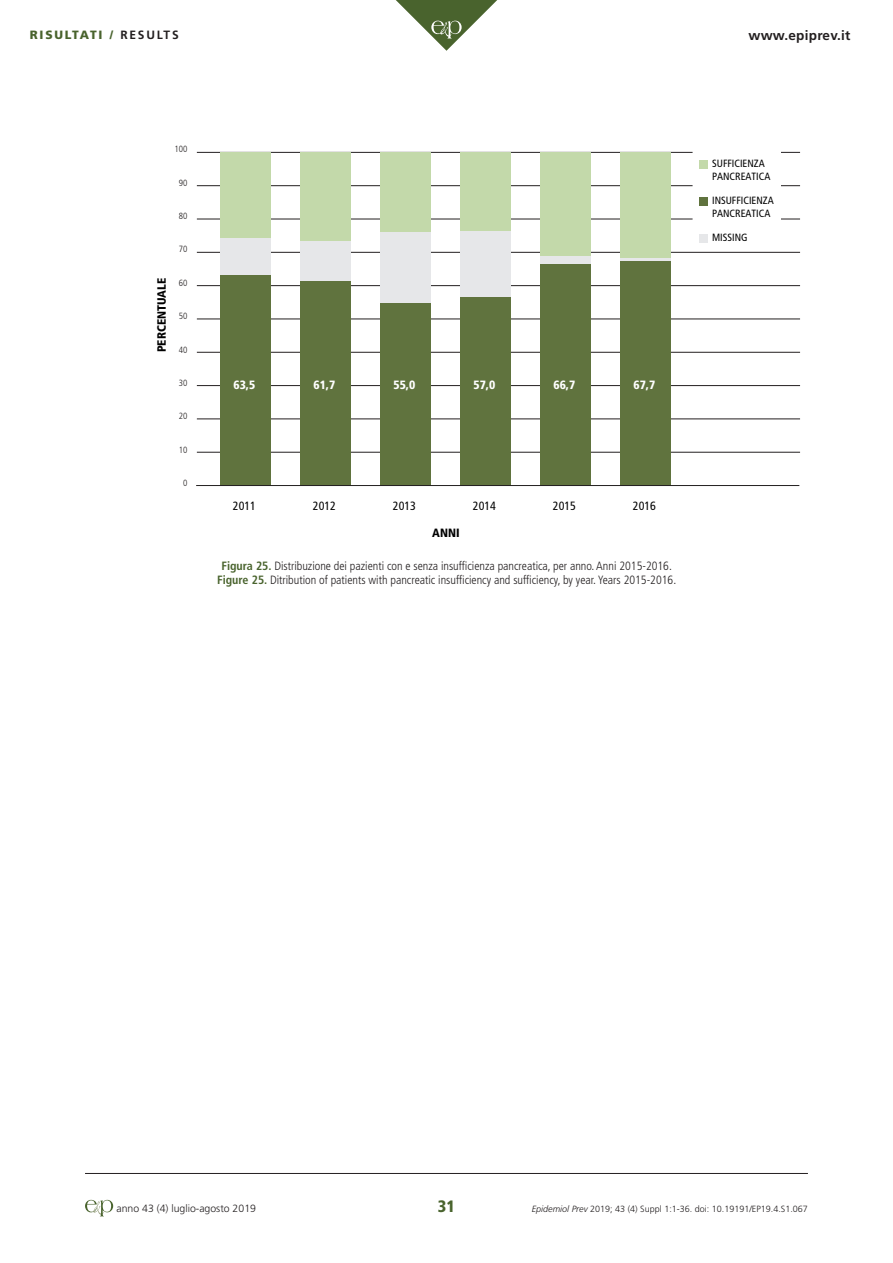
<style>
.page{position:relative;width:893px;height:1263px;background:#fff}
.page>*{position:absolute;margin:0;border:0;box-sizing:border-box;transform-origin:0 0}
.t1{font:900 condensed 16.5px "Frutiger";color:#49632d}
.t2{font:700 13.5px "Frutiger";letter-spacing:.02em;color:#231f20}
.t3{font:300 condensed 12px/13.5px "Frutiger";color:#231f20;text-align:center}
.t4{font:900 condensed 12px "Frutiger";color:#fff}
.t5{font:condensed 12px "Frutiger";color:#000}
.t6{font:900 12px "Frutiger";letter-spacing:.15em;color:#49632d}
.t7{font:900 condensed 12px "Frutiger";color:#000}
.t8{font:condensed 10.5px/12.6px "Frutiger";color:#000}
.t9{font:300 10.5px "Frutiger";color:#231f20}
.t10{font:300 9px "Frutiger";color:#231f20}
.t11{font:300 condensed 9px "Frutiger";color:#231f20}
.s1{font-weight:700;color:#231f20}
.s2{font-weight:700;color:#49632d}
.s3{font-style:italic}
</style>
<div class="page">
<svg style="left:396px;top:0;width:101px;height:51px"></svg>
<hr style="left:85px;top:1173px;width:723px;height:1px;background:#231f20">
<svg style="left:85px;top:1200px;width:28px;height:16px"></svg>
<hr style="left:197px;top:152px;width:496px;height:1px;background:#231f20">
<hr style="left:197px;top:185px;width:496px;height:1px;background:#231f20">
<hr style="left:197px;top:219px;width:496px;height:1px;background:#231f20">
<svg style="left:781px;top:152px;width:19px;height:1px"></svg>
<svg style="left:781px;top:185px;width:19px;height:1px"></svg>
<svg style="left:781px;top:219px;width:19px;height:1px"></svg>
<hr style="left:197px;top:252px;width:603px;height:1px;background:#231f20">
<hr style="left:197px;top:285px;width:603px;height:1px;background:#231f20">
<hr style="left:197px;top:319px;width:603px;height:1px;background:#231f20">
<hr style="left:197px;top:352px;width:603px;height:1px;background:#231f20">
<hr style="left:197px;top:385px;width:603px;height:1px;background:#231f20">
<hr style="left:197px;top:419px;width:603px;height:1px;background:#231f20">
<hr style="left:197px;top:452px;width:603px;height:1px;background:#231f20">
<div style="left:220px;top:274px;width:51px;height:212px;background:#60733e"></div>
<div style="left:220px;top:238px;width:51px;height:36px;background:#e6e7e9"></div>
<div style="left:220px;top:152px;width:51px;height:86px;background:#c3d9aa"></div>
<div style="left:300px;top:280px;width:51px;height:206px;background:#60733e"></div>
<div style="left:300px;top:241px;width:51px;height:39px;background:#e6e7e9"></div>
<div style="left:300px;top:152px;width:51px;height:89px;background:#c3d9aa"></div>
<div style="left:380px;top:303px;width:51px;height:183px;background:#60733e"></div>
<div style="left:380px;top:232px;width:51px;height:71px;background:#e6e7e9"></div>
<div style="left:380px;top:152px;width:51px;height:80px;background:#c3d9aa"></div>
<div style="left:460px;top:297px;width:51px;height:189px;background:#60733e"></div>
<div style="left:460px;top:230px;width:51px;height:67px;background:#e6e7e9"></div>
<div style="left:460px;top:152px;width:51px;height:78px;background:#c3d9aa"></div>
<div style="left:540px;top:264px;width:51px;height:222px;background:#60733e"></div>
<div style="left:540px;top:256px;width:51px;height:8px;background:#e6e7e9"></div>
<div style="left:540px;top:152px;width:51px;height:104px;background:#c3d9aa"></div>
<div style="left:620px;top:261px;width:51px;height:225px;background:#60733e"></div>
<hr style="left:620px;top:258px;width:51px;height:3px;background:#e6e7e9">
<div style="left:620px;top:152px;width:51px;height:106px;background:#c3d9aa"></div>
<hr style="left:196px;top:485px;width:603px;height:1px;background:#231f20">
<div style="left:699px;top:234px;width:9px;height:8px;background:#e6e7e9"></div>
<div style="left:699px;top:160px;width:9px;height:9px;background:#c3d9aa"></div>
<div style="left:699px;top:197px;width:9px;height:8px;background:#60733e"></div>
<p class="t6" style="left:30px;top:28px;width:150px">RISULTATI / <span class="s1">results</span></p>
<p class="t2" style="left:748px;top:28px;width:104px">www.epiprev.it</p>
<p class="t11" style="left:175px;top:144px;width:14px">100</p>
<p class="t11" style="left:179px;top:177px;width:10px">90</p>
<p class="t11" style="left:179px;top:211px;width:10px">80</p>
<p class="t7" style="left:154px;top:352px;width:76px;rotate:-90deg">PERCENTUALE</p>
<p class="t11" style="left:179px;top:244px;width:10px">70</p>
<p class="t11" style="left:179px;top:278px;width:10px">60</p>
<p class="t11" style="left:179px;top:311px;width:10px">50</p>
<p class="t11" style="left:179px;top:344px;width:10px">40</p>
<p class="t11" style="left:179px;top:378px;width:10px">30</p>
<p class="t11" style="left:179px;top:411px;width:10px">20</p>
<p class="t11" style="left:179px;top:445px;width:10px">10</p>
<p class="t11" style="left:183px;top:478px;width:6px">0</p>
<p class="t4" style="left:233px;top:378px;width:23px">63,5</p>
<p class="t5" style="left:233px;top:499px;width:25px">2011</p>
<p class="t4" style="left:313px;top:378px;width:23px">61,7</p>
<p class="t5" style="left:313px;top:499px;width:25px">2012</p>
<p class="t4" style="left:393px;top:378px;width:23px">55,0</p>
<p class="t4" style="left:473px;top:378px;width:23px">57,0</p>
<p class="t5" style="left:393px;top:499px;width:25px">2013</p>
<p class="t7" style="left:432px;top:526px;width:29px">ANNI</p>
<p class="t5" style="left:473px;top:499px;width:25px">2014</p>
<p class="t4" style="left:553px;top:378px;width:23px">66,7</p>
<p class="t5" style="left:553px;top:499px;width:25px">2015</p>
<p class="t4" style="left:633px;top:378px;width:23px">67,7</p>
<p class="t5" style="left:633px;top:499px;width:25px">2016</p>
<p class="t3" style="left:217px;top:560px;width:460px"><span class="s2">Figura 25.</span> Distribuzione dei pazienti con e senza insufficienza pancreatica, per anno. Anni 2015-2016.<br><span class="s2">Figure 25.</span> Ditribution of patients with pancreatic insufficiency and sufficiency, by year. Years 2015-2016.</p>
<p class="t8" style="left:712px;top:158px;width:60px">SUFFICIENZA<br>PANCREATICA</p>
<p class="t8" style="left:712px;top:194px;width:63px">INSUFFICIENZA<br>PANCREATICA</p>
<p class="t8" style="left:712px;top:231px;width:37px">MISSING</p>
<p class="t9" style="left:117px;top:1202px;width:141px">anno 43 (4) luglio-agosto 2019</p>
<h1 class="t1" style="left:438px;top:1196px;width:19px">31</h1>
<p class="t10" style="left:532px;top:1204px;width:278px"><span class="s3">Epidemiol Prev</span> 2019; 43 (4) Suppl 1:1-36. doi: 10.19191/EP19.4.S1.067</p>
</div>
